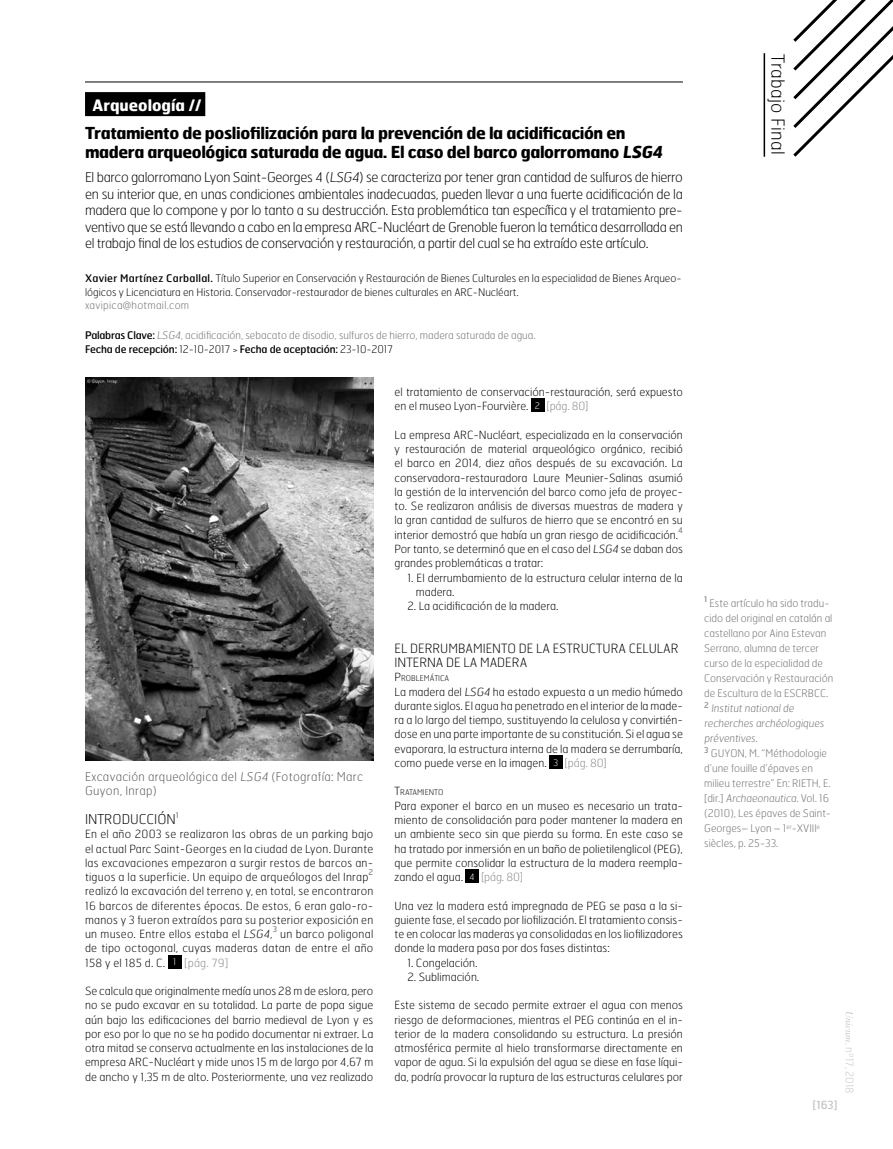
<style>
.page{position:relative;width:893px;height:1149px;background:#fff}
.page>*{position:absolute;margin:0;border:0;box-sizing:border-box;transform-origin:0 0}
.t1{font:100 18px "Hermes";letter-spacing:.02em;color:#000}
.t2{font:700 16.5px/18.8px "Hermes";letter-spacing:-.025em;color:#000}
.t3{font:700 15.75px "Hermes";color:#fff}
.t4{font:100 13.5px/16.5px "Hermes";letter-spacing:-.025em;color:#000;text-align:justify}
.t5{font:100 13.5px "Hermes";color:#000}
.t6{font:100 12.75px/14.2px "Hermes";color:#000}
.t7{font:100 12px/14.2px "Hermes";letter-spacing:.025em;color:#575756}
.t8{font:100 11.25px/14.2px "Hermes";color:#000;text-align:justify}
.t9{font:11.25px "Hermes";color:#c6c6c6}
.t10{font:100 10.5px/15px "Hermes";color:#706f6f}
.t11{font:100 10.5px/13.5px "Hermes";color:#000}
.t12{font:100 10.5px "Hermes";letter-spacing:.025em;color:#706f6f}
.t13{font:100 10.5px "Hermes";color:#c6c6c6}
.t14{font:100 7.8px "Hermes";color:#000}
.t15{font:7.8px "Hermes";color:#878787}
.s1{font-weight:400}
.s2{font-weight:400;color:#000}
.s3{color:#000}
.s4{font-size:9px;color:#fff}
.s5{color:#878787}
.s6{font-size:11.25px}
.s7{font-family:"Bodoni Std";font-weight:400;font-style:italic}
</style>
<div class="page">
<div style="left:168px;top:954px;width:13px;height:13px;background:#000"></div>
<div style="left:85px;top:92px;width:120px;height:24px;background:#000"></div>
<img style="left:85px;top:377px;width:288px;height:383px">
<hr style="left:85px;top:82px;width:598px;height:1px;background:#000">
<div style="left:531px;top:398px;width:13px;height:14px;background:#000"></div>
<div style="left:549px;top:755px;width:13px;height:13px;background:#000"></div>
<div style="left:466px;top:869px;width:13px;height:13px;background:#000"></div>
<svg style="left:793px;top:0;width:100px;height:157px"></svg>
<hr style="left:764px;top:53px;width:1px;height:104px;background:#000">
<h3 class="t3" style="left:93px;top:95px;width:110px">Arqueología //</h3>
<h2 class="t2" style="left:85px;top:123px;width:582px">Tratamiento de posliofilización para la prevención de la acidificación en madera arqueológica saturada de agua. El caso del barco galorromano LSG4</h2>
<p class="t4" style="left:85px;top:169px;width:599px">El barco galorromano Lyon Saint-Georges 4 (LSG4) se caracteriza por tener gran cantidad de sulfuros de hierro en su interior que, en unas condiciones ambientales inadecuadas, pueden llevar a una fuerte acidificación de la madera que lo compone y por lo tanto a su destrucción. Esta problemática tan específica y el tratamiento pre&shy;ventivo que se está llevando a cabo en la empresa ARC-Nucléart de Grenoble fueron la temática desarrollada en el trabajo final de los estudios de conservación y restauración, a partir del cual se ha extraído este artículo.</p>
<p class="t11" style="left:85px;top:271px;width:598px"><span class="s1">Xavier Martínez Carballal.</span> Título Superior en Conservación y Restauración de Bienes Culturales en la especialidad de Bienes Arqueo&shy;lógicos y Licenciatura en Historia. Conservador-restaurador de bienes culturales en ARC-Nucléart.</p>
<p class="t12" style="left:85px;top:298px;width:106px">xavipica@hotmail.com</p>
<p class="t10" style="left:85px;top:328px;width:452px;line-height:13.5px"><span class="s2">Palabras Clave:</span> LSG4, acidificación, sebacato de disodio, sulfuros de hierro, madera saturada de agua.<br><span class="s2">Fecha de recepción:</span> <span class="s3">12-10-2017 &gt;</span> <span class="s2">Fecha de aceptación:</span> <span class="s3">23-10-2017</span></p>
<p class="t8" style="left:395px;top:384px;width:290px">el tratamiento de conservación-restauración, será expuesto en el museo Lyon-Fourvière. <span class="s4">2</span> <span class="s5">[pág. 80]</span></p>
<p class="t8" style="left:395px;top:427px;width:290px">La empresa ARC-Nucléart, especializada en la conservación y restauración de material arqueológico orgánico, recibió el barco en 2014, diez años después de su excavación. La conservadora-restauradora Laure Meunier-Salinas asumió la gestión de la intervención del barco como jefa de proyec&shy;to. Se realizaron análisis de diversas muestras de madera y la gran cantidad de sulfuros de hierro que se encontró en su interior demostró que había un gran riesgo de acidificación.</p>
<p class="t15" style="left:678px;top:524px;width:6px">4</p>
<p class="t8" style="left:395px;top:541px;width:290px">Por tanto, se determinó que en el caso del LSG4 se daban dos grandes problemáticas a tratar:</p>
<p class="t8" style="left:416px;top:570px;width:269px;text-indent:-9px">1. El derrumbamiento de la estructura celular interna de la madera.</p>
<p class="t8" style="left:407px;top:598px;width:153px">2. La acidificación de la madera.</p>
<p class="t6" style="left:395px;top:640px;width:285px">EL DERRUMBAMIENTO DE LA ESTRUCTURA CELULAR<br>INTERNA DE LA MADERA</p>
<p class="t14" style="left:395px;top:673px;width:56px"><span class="s6">P</span>ROBLEMÁTICA</p>
<p class="t8" style="left:395px;top:684px;width:290px">La madera del LSG4 ha estado expuesta a un medio húmedo durante siglos. El agua ha penetrado en el interior de la made&shy;ra a lo largo del tiempo, sustituyendo la celulosa y convirtién&shy;dose en una parte importante de su constitución. Si el agua se evaporara, la estructura interna de la madera se derrumbaría, como puede verse en la imagen. <span class="s4">3</span> <span class="s5">[pág. 80]</span></p>
<p class="t14" style="left:395px;top:787px;width:50px"><span class="s6">T</span>RATAMIENTO</p>
<p class="t8" style="left:395px;top:798px;width:290px">Para exponer el barco en un museo es necesario un trata&shy;miento de consolidación para poder mantener la madera en un ambiente seco sin que pierda su forma. En este caso se ha tratado por inmersión en un baño de polietilenglicol (PEG), que permite consolidar la estructura de la madera reempla&shy;zando el agua. <span class="s4">4</span> <span class="s5">[pág. 80]</span></p>
<p class="t8" style="left:395px;top:897px;width:290px">Una vez la madera está impregnada de PEG se pasa a la si&shy;guiente fase, el secado por liofilización. El tratamiento consis&shy;te en colocar las maderas ya consolidadas en los liofilizadores donde la madera pasa por dos fases distintas:</p>
<p class="t8" style="left:407px;top:954px;width:72px">1. Congelación.</p>
<p class="t8" style="left:407px;top:969px;width:73px">2. Sublimación.</p>
<p class="t8" style="left:395px;top:997px;width:290px">Este sistema de secado permite extraer el agua con menos riesgo de deformaciones, mientras el PEG continúa en el in&shy;terior de la madera consolidando su estructura. La presión atmosférica permite al hielo transformarse directamente en vapor de agua. Si la expulsión del agua se diese en fase líqui&shy;da, podría provocar la ruptura de las estructuras celulares por</p>
<p class="t7" style="left:85px;top:769px;width:279px">Excavación arqueológica del LSG4 (Fotografía: Marc<br>Guyon, Inrap)</p>
<p class="t5" style="left:85px;top:810px;width:95px">INTRODUCCIÓN<sup>1</sup></p>
<p class="t8" style="left:85px;top:826px;width:290px">En el año 2003 se realizaron las obras de un parking bajo el actual Parc Saint-Georges en la ciudad de Lyon. Durante las excavaciones empezaron a surgir restos de barcos an&shy;tiguos a la superficie. Un equipo de arqueólogos del Inrap</p>
<p class="t15" style="left:369px;top:866px;width:6px">2</p>
<p class="t8" style="left:85px;top:883px;width:290px">realizó la excavación del terreno y, en total, se encontraron 16 barcos de diferentes épocas. De estos, 6 eran galo-ro&shy;manos y 3 fueron extraídos para su posterior exposición en un museo. Entre ellos estaba el LSG4,</p>
<p class="t15" style="left:273px;top:923px;width:6px">3</p>
<p class="t8" style="left:85px;top:926px;width:290px;text-indent:195px">un barco poligonal de tipo octogonal, cuyas maderas datan de entre el año 158 y el 185 d. C. <span class="s4">1</span> <span class="s5">[pág. 79]</span></p>
<p class="t8" style="left:85px;top:983px;width:290px">Se calcula que originalmente medía unos 28 m de eslora, pero no se pudo excavar en su totalidad. La parte de popa sigue aún bajo las edificaciones del barrio medieval de Lyon y es por eso por lo que no se ha podido documentar ni extraer. La otra mitad se conserva actualmente en las instalaciones de la empresa ARC-Nucléart y mide unos 15 m de largo por 4,67 m de ancho y 1,35 m de alto. Posteriormente, una vez realizado</p>
<h1 class="t1" style="left:789px;top:54px;width:102px;rotate:90deg">Trabajo Final</h1>
<p class="t10" style="left:704px;top:595px;width:131px"><sup>1</sup> Este artículo ha sido tradu&shy;cido del original en catalán al castellano por Aina Estevan<br>Serrano, alumna de tercer curso de la especialidad de<br>Conservación y Restauración de Escultura de la ESCRBCC.<br><sup>2</sup> Institut national de recherches archéologiques préventives.<br><sup>3</sup> GUYON, M. “Méthodologie d’une fouille d’épaves en milieu terrestre” En: RIETH, E. [dir.] Archaeonautica. Vol. 16 (2010), Les épaves de Saint-<br>Georges– Lyon – 1<sup>er</sup>-XVIII<sup>e </sup>siècles, p. 25-33.</p>
<p class="t13" style="left:856px;top:1010px;width:84px;rotate:90deg"><span class="s7">Unicum</span>, nº17, 2018</p>
<p class="t9" style="left:812px;top:1097px;width:27px">[163]</p>
</div>
